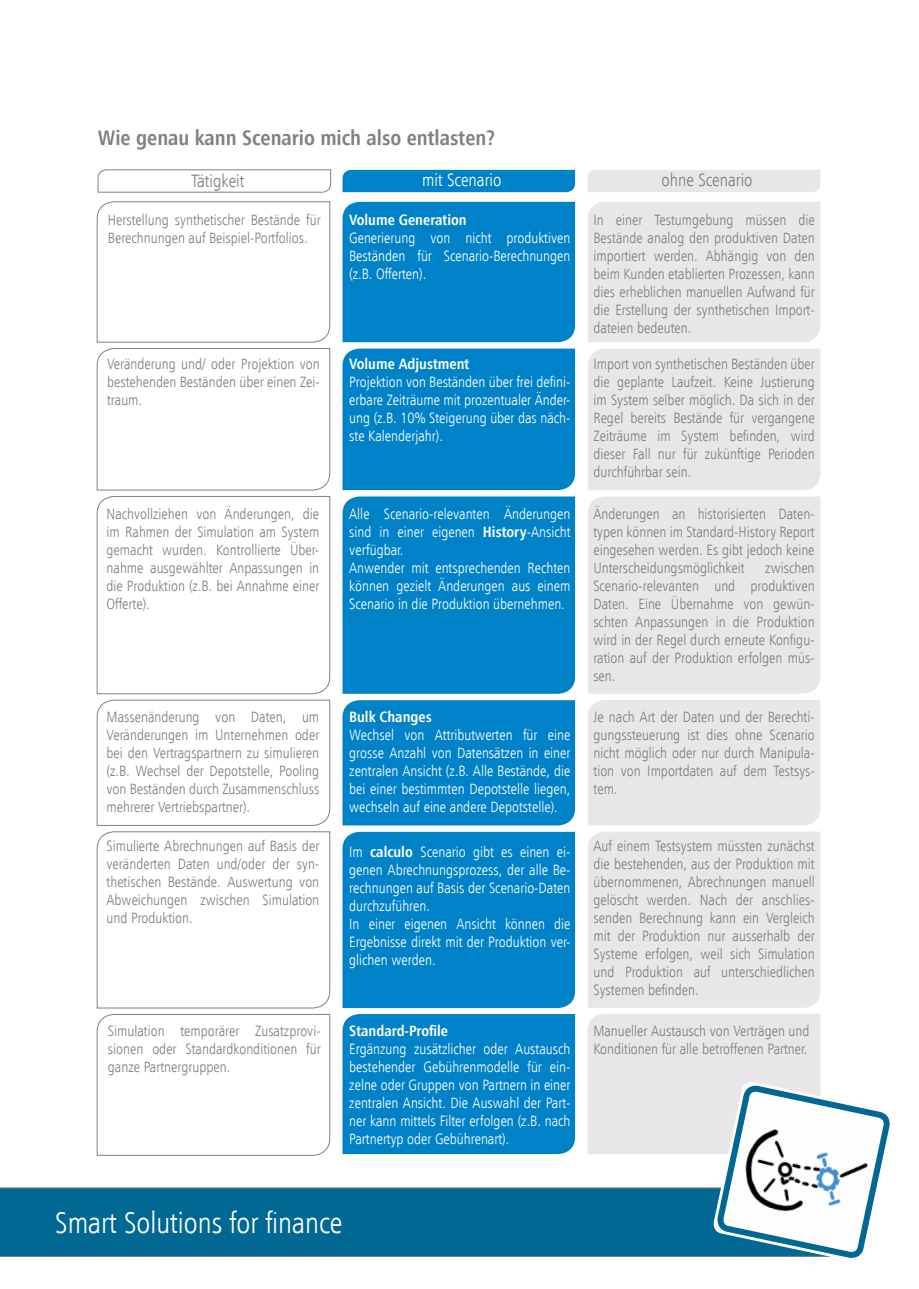
<style>
.page{position:relative;width:919px;height:1289px;background:#fff}
.page>*{position:absolute;margin:0;border:0;box-sizing:border-box;transform-origin:0 0}
.t1{font:30px "Humanist 777 TL Light Cn B";color:#fff}
.t2{font:21px "Humanist 777 TL Bold Cn B";color:#808083}
.t3{font:18px "Humanist 777 TL Light Cn B";color:#808083}
.t4{font:18px "Humanist 777 TL Light Cn B";color:#fff}
.t5{font:15px/18px "Humanist 777 TL Light Cn B";color:#808083;text-align:justify}
.t6{font:15px/18px "Humanist 777 TL Light Cn B";color:#fff;text-align:justify}
.t7{font:15px "Humanist 777 TL Bold Cn B";color:#fff}
.s1{font-family:"Humanist 777 TL Bold Cn B"}
</style>
<div class="page">
<div style="left:0;top:1187px;width:587px;height:69px;background:#006893"></div>
<svg style="left:587px;top:1014px;width:303px;height:244px"></svg>
<div style="left:342px;top:202px;width:233px;height:140px;background:#0082c8"></div>
<div style="left:342px;top:348px;width:233px;height:142px;background:#0082c8"></div>
<div style="left:342px;top:496px;width:233px;height:197px;background:#0082c8"></div>
<div style="left:342px;top:700px;width:233px;height:125px;background:#0082c8"></div>
<div style="left:342px;top:831px;width:233px;height:177px;background:#0082c8"></div>
<div style="left:342px;top:1014px;width:233px;height:139px;background:#0082c8"></div>
<div style="left:588px;top:202px;width:232px;height:140px;background:#e8e6e8"></div>
<div style="left:588px;top:348px;width:232px;height:142px;background:#e8e6e8"></div>
<div style="left:588px;top:496px;width:232px;height:197px;background:#e8e6e8"></div>
<div style="left:588px;top:700px;width:232px;height:125px;background:#e8e6e8"></div>
<div style="left:588px;top:832px;width:232px;height:175px;background:#e8e6e8"></div>
<svg style="left:96px;top:201px;width:234px;height:955px"></svg>
<div style="left:342px;top:170px;width:233px;height:22px;background:#0082c8"></div>
<div style="left:588px;top:170px;width:232px;height:22px;background:#e8e6e8"></div>
<svg style="left:97px;top:169px;width:234px;height:24px"></svg>
<h2 class="t2" style="left:98px;top:124px;width:399px">Wie genau kann Scenario mich also entlasten?</h2>
<p class="t3" style="left:191px;top:169px;width:55px">Tätigkeit</p>
<p class="t4" style="left:422px;top:169px;width:81px">mit Scenario</p>
<p class="t3" style="left:661px;top:169px;width:93px">ohne Scenario</p>
<p class="t5" style="left:108px;top:210px;width:214px">Herstellung synthetischer Bestände für<br>Berechnungen auf Beispiel-Portfolios.</p>
<p class="t5" style="left:107px;top:355px;width:214px">Veränderung und/ oder Projektion von bestehenden Beständen über einen Zei&shy;traum.</p>
<p class="t5" style="left:106px;top:504px;width:214px">Nachvollziehen von Änderungen, die im Rahmen der Simulation am System gemacht wurden. Kontrollierte Über&shy;nahme ausgewählter Anpassungen in die Produktion (z.B. bei Annahme einer Offerte).</p>
<p class="t5" style="left:106px;top:707px;width:214px">Massenänderung von Daten, um Veränderungen im Unternehmen oder bei den Vertragspartnern zu simulieren (z.B. Wechsel der Depotstelle, Pooling von Beständen durch Zusammenschluss mehrerer Vertriebspartner).</p>
<p class="t5" style="left:106px;top:836px;width:214px">Simulierte Abrechnungen auf Basis der veränderten Daten und/oder der syn&shy;thetischen Bestände. Auswertung von Abweichungen zwischen Simulation und Produktion.</p>
<p class="t5" style="left:108px;top:1021px;width:214px">Simulation temporärer Zusatzprovi&shy;sionen oder Standardkonditionen für ganze Partnergruppen.</p>
<p class="t7" style="left:349px;top:210px;width:119px">Volume Generation</p>
<p class="t6" style="left:349px;top:228px;width:223px">Generierung von nicht produktiven Beständen für Scenario-Berechnungen (z.B. Offerten).</p>
<p class="t7" style="left:349px;top:354px;width:122px">Volume Adjustment</p>
<p class="t6" style="left:349px;top:373px;width:223px">Projektion von Beständen über frei defini&shy;erbare Zeiträume mit prozentualer Änder&shy;ung (z.B. 10% Steigerung über das näch&shy;ste Kalenderjahr).</p>
<p class="t5" style="left:593px;top:210px;width:223px">In einer Testumgebung müssen die Bestände analog den produktiven Daten importiert werden. Abhängig von den beim Kunden etablierten Prozessen, kann dies erheblichen manuellen Aufwand für die Erstellung der synthetischen Import&shy;dateien bedeuten.</p>
<p class="t5" style="left:593px;top:355px;width:223px">Import von synthetischen Beständen über die geplante Laufzeit. Keine Justierung im System selber möglich. Da sich in der Regel bereits Bestände für vergangene Zeiträume im System befinden, wird dieser Fall nur für zukünftige Perioden durchführbar sein.</p>
<p class="t6" style="left:349px;top:504px;width:223px;text-align:left">Alle Scenario-relevanten Änderungen sind in einer eigenen <span class="s1">History</span>-Ansicht verfügbar.<br>Anwender mit entsprechenden Rechten können gezielt Änderungen aus einem Scenario in die Produktion übernehmen.</p>
<p class="t5" style="left:593px;top:504px;width:223px">Änderungen an historisierten Daten&shy;typen können im Standard-History Report eingesehen werden. Es gibt jedoch keine Unterscheidungsmöglichkeit</p>
<p class="t5" style="left:593px;top:558px;width:223px;text-indent:172px">zwischen Scenario-relevanten und produktiven Daten. Eine Übernahme von gewün&shy;schten Anpassungen in die Produktion wird in der Regel durch erneute Konfigu&shy;ration auf der Produktion erfolgen müs&shy;sen.</p>
<p class="t7" style="left:349px;top:707px;width:84px">Bulk Changes</p>
<p class="t6" style="left:349px;top:725px;width:223px">Wechsel von Attributwerten für eine grosse Anzahl von Datensätzen in einer zentralen Ansicht (z.B. Alle Bestände, die bei einer bestimmten Depotstelle liegen, wechseln auf eine andere Depotstelle).</p>
<p class="t5" style="left:593px;top:707px;width:223px">Je nach Art der Daten und der Berechti&shy;gungssteuerung ist dies ohne Scenario nicht möglich oder nur durch Manipula&shy;tion von Importdaten auf dem Testsys&shy;tem.</p>
<p class="t6" style="left:349px;top:842px;width:223px;text-align:left">Im <span class="s1">calculo</span> Scenario gibt es einen ei&shy;genen Abrechnungsprozess, der alle Be&shy;rechnungen auf Basis der Scenario-Daten durchzuführen.<br>In einer eigenen Ansicht können die<br>Ergebnisse direkt mit der Produktion ver&shy;glichen werden.</p>
<p class="t5" style="left:593px;top:836px;width:223px">Auf einem Testsystem müssten zunächst die bestehenden, aus der Produktion mit übernommenen, Abrechnungen manuell gelöscht werden. Nach der anschlies&shy;senden Berechnung kann ein Vergleich mit der Produktion nur ausserhalb der Systeme erfolgen, weil sich Simulation und Produktion auf unterschiedlichen Systemen befinden.</p>
<p class="t7" style="left:349px;top:1021px;width:100px">Standard-Profile</p>
<p class="t6" style="left:349px;top:1039px;width:223px">Ergänzung zusätzlicher oder Austausch bestehender Gebührenmodelle für ein&shy;zelne oder Gruppen von Partnern in einer zentralen Ansicht. Die Auswahl der Part&shy;ner kann mittels Filter erfolgen (z.B. nach Partnertyp oder Gebührenart).</p>
<p class="t5" style="left:593px;top:1021px;width:218px">Manueller Austausch von Verträgen und<br>Konditionen für alle betroffenen Partner.</p>
<h1 class="t1" style="left:55px;top:1203px;width:288px">Smart Solutions for finance</h1>
</div>
